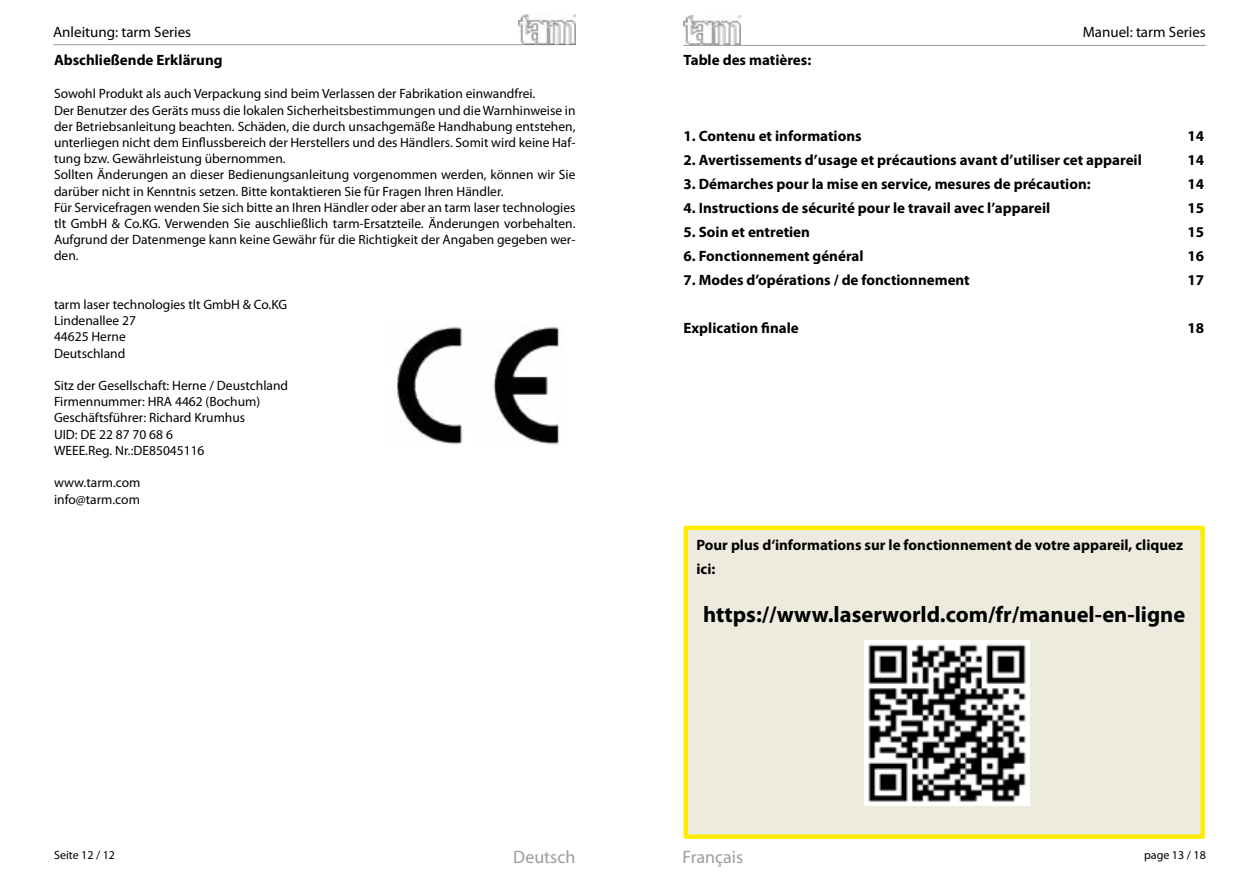
<style>
.page{position:relative;width:1259px;height:893px;background:#fff}
.page>*{position:absolute;margin:0;border:0;box-sizing:border-box;transform-origin:0 0}
.t1{font:700 22.5px "Myriad Pro";color:#000}
.t2{font:18px "Myriad Pro";color:#9d9d9c}
.t3{font:700 15px/24px "Myriad Pro";color:#000}
.t4{font:15px "Myriad Pro";color:#000}
.t5{font:13.5px/16.2px "Myriad Pro";color:#000}
.t6{font:12px "Myriad Pro";color:#000}
</style>
<div class="page">
<hr style="left:683px;top:45px;width:522px;height:1px;background:#9d9d9c">
<img style="left:683px;top:16px;width:57px;height:29px">
<hr style="left:53px;top:44px;width:522px;height:1px;background:#9d9d9c">
<img style="left:519px;top:15px;width:56px;height:29px">
<div style="left:686px;top:528px;width:516px;height:309px;background:#edebdd"></div>
<div style="left:683px;top:526px;width:522px;height:313px;border:4px solid #ffed00"></div>
<img style="left:864px;top:641px;width:165px;height:165px">
<img style="left:397px;top:327px;width:165px;height:118px">
<p class="t4" style="left:53px;top:22px;width:140px">Anleitung: tarm Series</p>
<p class="t4" style="left:1082px;top:22px;width:125px">Manuel: tarm Series</p>
<p class="t3" style="left:54px;top:48px;width:170px">Abschließende Erklärung</p>
<p class="t5" style="left:54px;top:86px;width:523px">Sowohl Produkt als auch Verpackung sind beim Verlassen der Fabrikation einwandfrei.<br>Der Benutzer des Geräts muss die lokalen Sicherheitsbestimmungen und die Warnhinweise in der Betriebsanleitung beachten. Schäden, die durch unsachgemäße Handhabung entstehen, unterliegen nicht dem Einflussbereich der Herstellers und des Händlers. Somit wird keine Haf&shy;tung bzw. Gewährleistung übernommen.<br>Sollten Änderungen an dieser Bedienungsanleitung vorgenommen werden, können wir Sie darüber nicht in Kenntnis setzen. Bitte kontaktieren Sie für Fragen Ihren Händler.<br>Für Servicefragen wenden Sie sich bitte an Ihren Händler oder aber an tarm laser technologies tlt GmbH &amp; Co.KG. Verwenden Sie auschließlich tarm-Ersatzteile. Änderungen vorbehalten.<br>Aufgrund der Datenmenge kann keine Gewähr für die Richtigkeit der Angaben gegeben wer&shy;den.</p>
<p class="t5" style="left:54px;top:296px;width:235px">tarm laser technologies tlt GmbH &amp; Co.KG<br>Lindenallee 27<br>44625 Herne<br>Deutschland</p>
<p class="t5" style="left:54px;top:377px;width:236px">Sitz der Gesellschaft: Herne / Deustchland<br>Firmennummer: HRA 4462 (Bochum)<br>Geschäftsführer: Richard Krumhus<br>UID: DE 22 87 70 68 6<br>WEEE.Reg. Nr.:DE85045116</p>
<p class="t5" style="left:54px;top:474px;width:88px">www.tarm.com info@tarm.com</p>
<p class="t3" style="left:683px;top:48px;width:129px">Table des matières:</p>
<p class="t3" style="left:683px;top:124px;width:180px">1. Contenu et informations</p>
<p class="t3" style="left:1187px;top:124px;width:18px">14</p>
<p class="t3" style="left:683px;top:148px;width:460px">2. Avertissements d’usage et précautions avant d’utiliser cet appareil</p>
<p class="t3" style="left:1187px;top:148px;width:18px">14</p>
<p class="t3" style="left:683px;top:172px;width:409px">3. Démarches pour la mise en service, mesures de précaution:</p>
<p class="t3" style="left:1187px;top:172px;width:18px">14</p>
<p class="t3" style="left:683px;top:196px;width:368px">4. Instructions de sécurité pour le travail avec l’appareil</p>
<p class="t3" style="left:1187px;top:196px;width:18px">15</p>
<p class="t3" style="left:683px;top:220px;width:128px">5. Soin et entretien</p>
<p class="t3" style="left:1187px;top:220px;width:18px">15</p>
<p class="t3" style="left:683px;top:244px;width:182px">6. Fonctionnement général</p>
<p class="t3" style="left:1187px;top:244px;width:18px">16</p>
<p class="t3" style="left:683px;top:268px;width:288px">7. Modes d’opérations / de fonctionnement</p>
<p class="t3" style="left:1187px;top:268px;width:18px">17</p>
<p class="t3" style="left:683px;top:316px;width:117px">Explication finale</p>
<p class="t3" style="left:1187px;top:316px;width:18px">18</p>
<p class="t3" style="left:696px;top:532px;width:488px">Pour plus d‘informations sur le fonctionnement de votre appareil, cliquez ici:</p>
<h1 class="t1" style="left:703px;top:600px;width:483px">https://www.laserworld.com/fr/manuel-en-ligne</h1>
<p class="t6" style="left:54px;top:847px;width:63px">Seite 12 / 12</p>
<h2 class="t2" style="left:513px;top:846px;width:64px">Deutsch</h2>
<h2 class="t2" style="left:682px;top:846px;width:62px">Français</h2>
<p class="t6" style="left:1144px;top:847px;width:63px">page 13 / 18</p>
</div>
